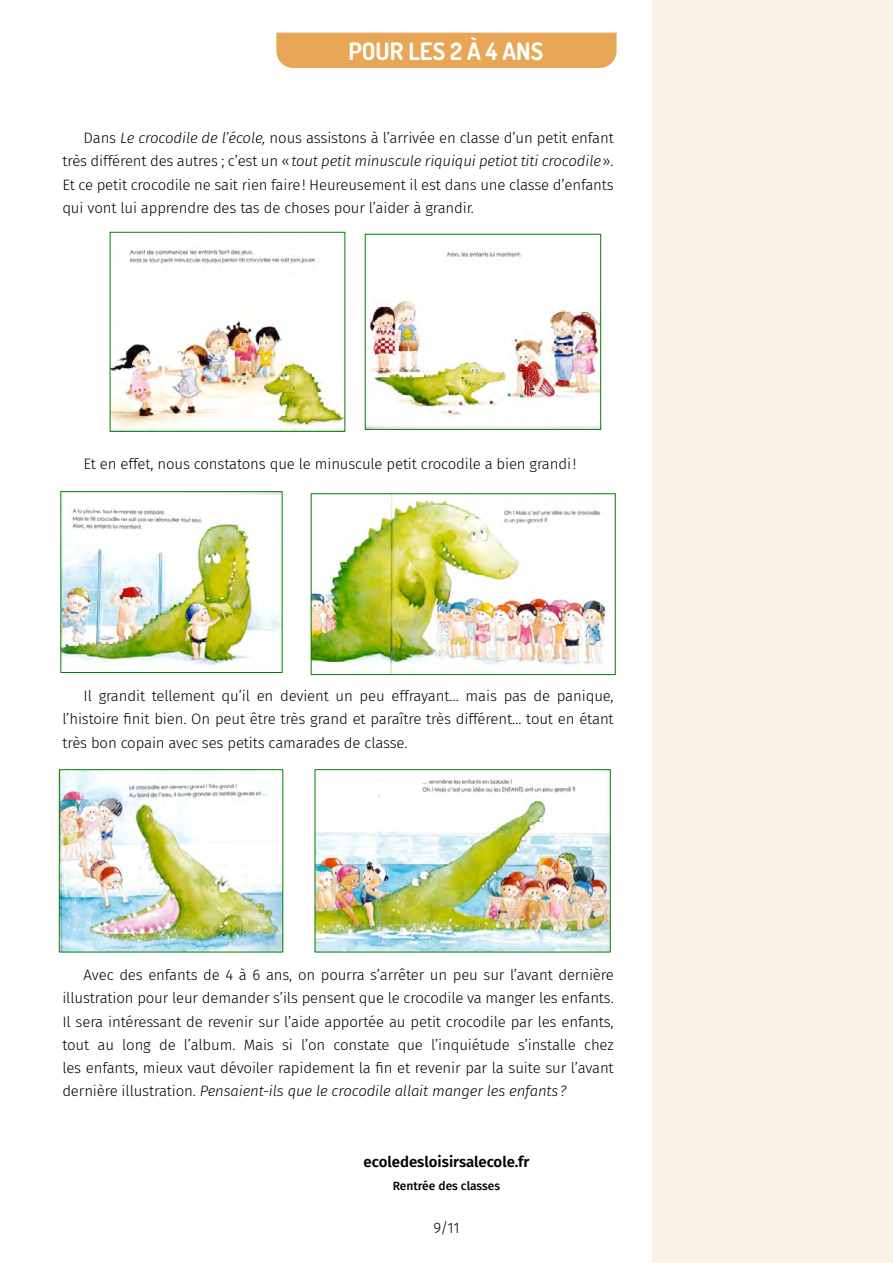
<style>
.page{position:relative;width:893px;height:1263px;background:#fff}
.page>*{position:absolute;margin:0;border:0;box-sizing:border-box;transform-origin:0 0}
.t1{font:700 24px "Dosis";color:#fff}
.t2{font:300 15px/23.2px "Fira Sans";letter-spacing:-.01em;color:#000;text-align:justify}
.t3{font:600 15px "Fira Sans";color:#000}
.t4{font:500 12px "Fira Sans";color:#000}
.s1{font-style:italic}
</style>
<div class="page">
<div style="left:652px;top:0;width:241px;height:1263px;background:#fcf2e7"></div>
<hr style="left:0;top:0;width:1px;height:1263px;background:#fcf2e7">
<div style="left:276px;top:33px;width:341px;height:35px;background:#e8a757"></div>
<img style="left:112px;top:249px;width:231px;height:181px">
<img style="left:367px;top:251px;width:232px;height:177px">
<div style="left:365px;top:234px;width:236px;height:196px;border:1px solid #008000"></div>
<img style="left:62px;top:493px;width:219px;height:173px">
<div style="left:60px;top:491px;width:223px;height:182px;border:1px solid #008000"></div>
<img style="left:313px;top:495px;width:293px;height:178px">
<div style="left:311px;top:493px;width:305px;height:182px;border:1px solid #008000"></div>
<img style="left:61px;top:771px;width:220px;height:179px">
<div style="left:59px;top:769px;width:224px;height:183px;border:1px solid #008000"></div>
<img style="left:316px;top:778px;width:293px;height:172px">
<div style="left:314px;top:769px;width:297px;height:183px;border:1px solid #008000"></div>
<h1 class="t1" style="left:348px;top:35px;width:196px">POUR LES 2 À 4 ANS</h1>
<p class="t2" style="left:62px;top:126px;width:553px;text-indent:21px">Dans <span class="s1">Le crocodile de l’école,</span> nous assistons à l’arrivée en classe d’un petit enfant très différent des autres ; c’est un «<span class="s1">tout petit minuscule riquiqui petiot titi crocodile</span>».<br>Et ce petit crocodile ne sait rien faire! Heureusement il est dans une classe d’enfants qui vont lui apprendre des tas de choses pour l’aider à grandir.</p>
<p class="t2" style="left:84px;top:452px;width:494px">Et en effet, nous constatons que le minuscule petit crocodile a bien grandi!</p>
<p class="t2" style="left:62px;top:684px;width:553px;text-indent:21px">Il grandit tellement qu’il en devient un peu effrayant… mais pas de panique, l’histoire finit bien. On peut être très grand et paraître très différent… tout en étant très bon copain avec ses petits camarades de classe.</p>
<p class="t2" style="left:62px;top:963px;width:553px;text-indent:21px">Avec des enfants de 4 à 6 ans, on pourra s’arrêter un peu sur l’avant dernière illustration pour leur demander s’ils pensent que le crocodile va manger les enfants.<br>Il sera intéressant de revenir sur l’aide apportée au petit crocodile par les enfants, tout au long de l’album. Mais si l’on constate que l’inquiétude s’installe chez les enfants, mieux vaut dévoiler rapidement la fin et revenir par la suite sur l’avant dernière illustration. <span class="s1">Pensaient-ils que le crocodile allait manger les enfants?</span></p>
<p class="t3" style="left:364px;top:1149px;width:167px">ecoledesloisirsalecole.fr</p>
<p class="t4" style="left:393px;top:1176px;width:109px">Rentrée des classes</p>
<p class="t2" style="left:433px;top:1216px;width:28px">9/11</p>
</div>
